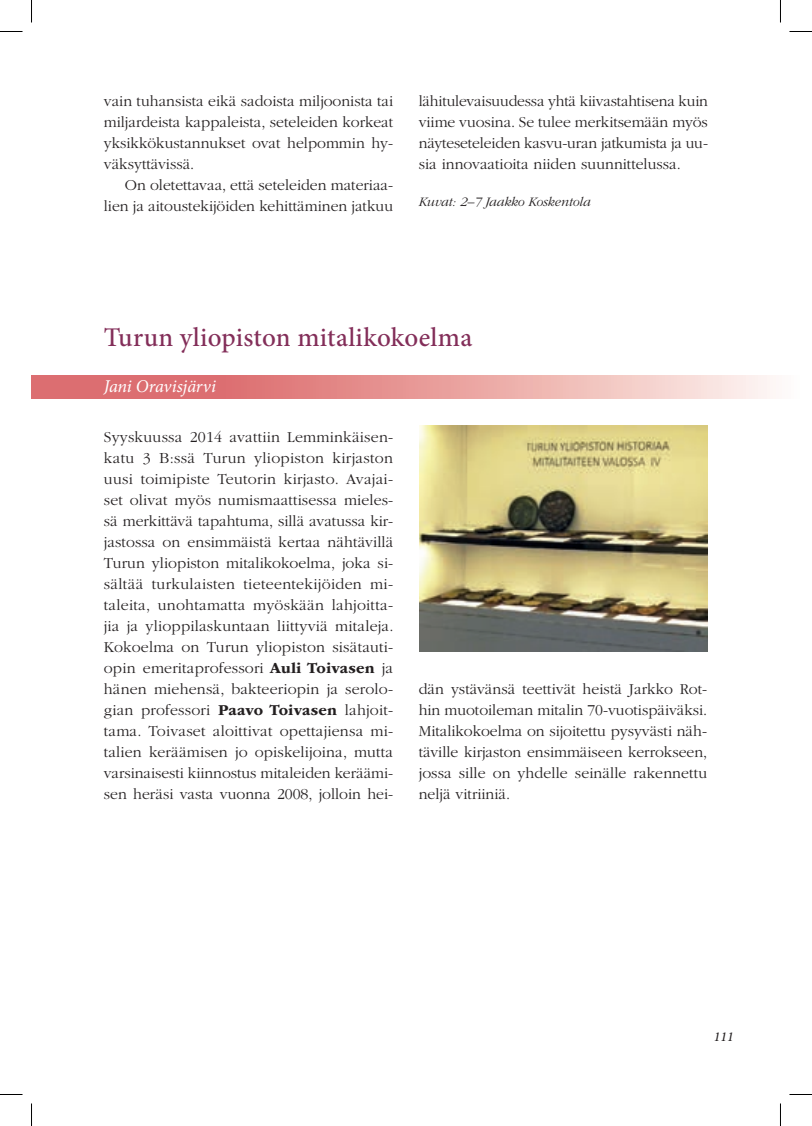
<style>
.page{position:relative;width:812px;height:1126px;background:#fff}
.page>*{position:absolute;margin:0;border:0;box-sizing:border-box;transform-origin:0 0}
.Otsikko1gem{font:500 27px "Minion Pro";letter-spacing:.01em;color:#832e59}
.kirjoittajan_nimi{font:italic 18px "Minion Pro";letter-spacing:-.01em;color:#fff}
.leipis_1{font:300 15.75px/21px "ITC Garamond Std";color:#231f20;text-align:justify}
.Kuvateksti{font:italic 300 13.5px "ITC Garamond Std";color:#231f20}
.t1{font:italic 500 13.5px "Minion Pro";color:#231f20}
.s1{font-weight:700}
</style>
<div class="page">
<svg style="left:32px;top:375px;width:738px;height:23px;background:#e89d9c"></svg>
<img style="left:419px;top:425px;width:288px;height:227px">
<svg style="left:0;top:31px;width:22px;height:1px"></svg>
<svg style="left:789px;top:31px;width:22px;height:1px"></svg>
<svg style="left:0;top:1094px;width:22px;height:1px"></svg>
<svg style="left:789px;top:1094px;width:22px;height:1px"></svg>
<svg style="left:31px;top:0;width:1px;height:22px"></svg>
<svg style="left:31px;top:1103px;width:1px;height:23px"></svg>
<svg style="left:780px;top:0;width:1px;height:22px"></svg>
<svg style="left:780px;top:1103px;width:1px;height:23px"></svg>
<p class="leipis_1" style="left:104px;top:91px;width:291px">vain tuhansista eikä sadoista miljoonista tai miljardeista kappaleista, seteleiden korkeat yksikkökustannukset ovat helpommin hy&shy;väksyttävissä.</p>
<p class="leipis_1" style="left:104px;top:175px;width:291px;text-align:right">On oletettavaa, että seteleiden materiaa&shy;lien ja aitoustekijöiden kehittäminen jatkuu</p>
<p class="leipis_1" style="left:418px;top:91px;width:291px">lähitulevaisuudessa yhtä kiivastahtisena kuin viime vuosina. Se tulee merkitsemään myös näyteseteleiden kasvu-uran jatkumista ja uu&shy;sia innovaatioita niiden suunnittelussa.</p>
<p class="Kuvateksti" style="left:418px;top:195px;width:173px">Kuvat: 2–7 Jaakko Koskentola</p>
<p class="Otsikko1gem" style="left:104px;top:319px;width:370px">Turun yliopiston mitalikokoelma</p>
<p class="kirjoittajan_nimi" style="left:104px;top:374px;width:114px">Jani Oravisjärvi</p>
<p class="leipis_1" style="left:104px;top:427px;width:291px">Syyskuussa 2014 avattiin Lemminkäisen&shy;katu 3 B:ssä Turun yliopiston kirjaston uusi toimipiste Teutorin kirjasto. Avajai&shy;set olivat myös numismaattisessa mieles&shy;sä merkittävä tapahtuma, sillä avatussa kir&shy;jastossa on ensimmäistä kertaa nähtävillä Turun yliopiston mitalikokoelma, joka si&shy;sältää turkulaisten tieteentekijöiden mi&shy;taleita, unohtamatta myöskään lahjoitta&shy;jia ja ylioppilaskuntaan liittyviä mitaleja.<br>Kokoelma on Turun yliopiston sisätauti&shy;opin emeritaprofessori <span class="s1">Auli Toivasen</span> ja hänen miehensä, bakteeriopin ja serolo&shy;gian professori <span class="s1">Paavo Toivasen</span> lahjoit&shy;tama. Toivaset aloittivat opettajiensa mi&shy;talien keräämisen jo opiskelijoina, mutta varsinaisesti kiinnostus mitaleiden keräämi&shy;sen heräsi vasta vuonna 2008, jolloin hei-</p>
<p class="leipis_1" style="left:418px;top:679px;width:290px">dän ystävänsä teettivät heistä Jarkko Rot&shy;hin muotoileman mitalin 70-vuotispäiväksi.<br>Mitalikokoelma on sijoitettu pysyvästi näh&shy;täville kirjaston ensimmäiseen kerrokseen, jossa sille on yhdelle seinälle rakennettu neljä vitriiniä.</p>
<p class="t1" style="left:713px;top:1028px;width:21px">111</p>
</div>
